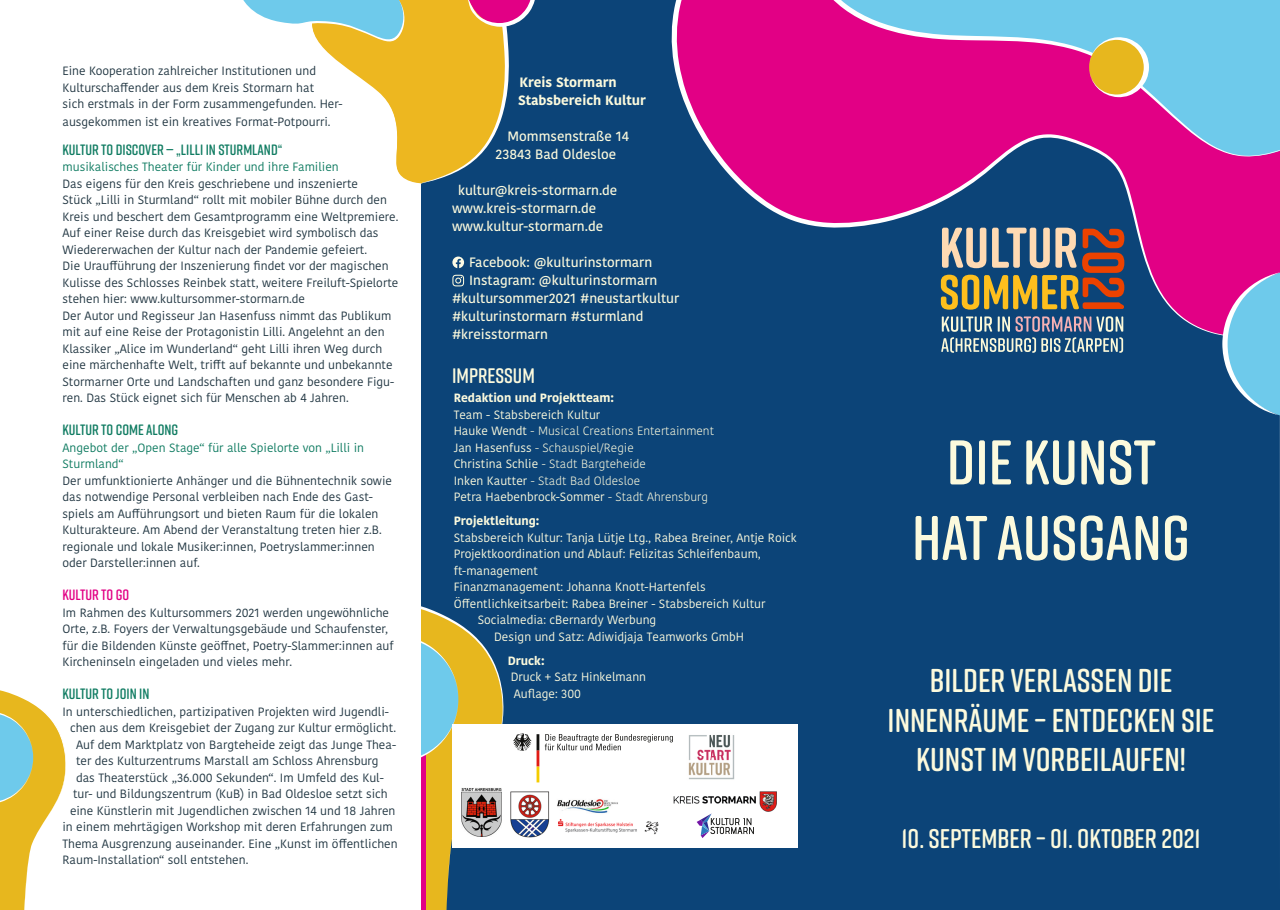
<style>
.page{position:relative;width:1280px;height:910px;background:#fff}
.page>*{position:absolute;margin:0;border:0;box-sizing:border-box;transform-origin:0 0}
.t1{font:600 63px/75.6px "Rift Soft";color:#fcfadd;text-align:center}
.t2{font:600 33px/39.6px "Rift Soft";color:#fcfadd;text-align:center}
.t3{font:600 27px "Rift Soft";color:#fcfadd}
.t4{font:600 21px "Rift Soft";color:#fcfadd}
.t5{font:600 15px "Rift Soft";color:#107c62}
.t6{font:600 15px "Rift Soft";color:#e20085}
.t7{font:500 13.5px/18px "Kohinoor Bangla";color:#fcfadd}
.t8{font:700 13.5px/18px "Kohinoor Bangla";color:#fcfadd}
.t9{font:12px/16.5px "Kohinoor Bangla";color:#213642}
.t10{font:12px/16.5px "Kohinoor Bangla";color:#fcfadd}
.t11{font:300 12px/16.5px "Kohinoor Bangla";color:#fcfadd}
.t12{font:12px/16.5px "Kohinoor Bangla";color:#107c62}
.t13{font:700 12px "Kohinoor Bangla";color:#fcfadd}
.s1{font-weight:400}
</style>
<div class="page">
<div style="left:421px;top:0;width:859px;height:910px;background:#0c4478"></div>
<svg style="left:941px;top:340px;width:182px;height:13px;background:#698a9d"></svg>
<div style="left:659px;top:0;width:563px;height:340px;background:#0c4478"></div>
<svg style="left:671px;top:0;width:609px;height:337px;background:#76337e"></svg>
<svg style="left:805px;top:0;width:475px;height:157px;background:#b158b0"></svg>
<svg style="left:1089px;top:37px;width:60px;height:60px;background:#dab35f"></svg>
<svg style="left:1222px;top:272px;width:58px;height:144px;background:#7ca0cf"></svg>
<svg style="left:421px;top:604px;width:85px;height:306px;background:#8e8f63"></svg>
<div style="left:452px;top:724px;width:346px;height:123px;background:#fff"></div>
<img style="left:688px;top:735px;width:47px;height:45px">
<svg style="left:513px;top:733px;width:26px;height:49px"></svg>
<svg style="left:545px;top:734px;width:128px;height:16px"></svg>
<img style="left:674px;top:791px;width:102px;height:20px">
<svg style="left:697px;top:813px;width:57px;height:25px"></svg>
<img style="left:557px;top:799px;width:61px;height:14px">
<img style="left:558px;top:819px;width:101px;height:16px">
<img style="left:510px;top:791px;width:40px;height:47px">
<svg style="left:0;top:690px;width:66px;height:220px"></svg>
<img style="left:462px;top:788px;width:39px;height:48px">
<svg style="left:243px;top:0;width:292px;height:185px"></svg>
<svg style="left:452px;top:257px;width:12px;height:11px"></svg>
<svg style="left:452px;top:275px;width:12px;height:11px"></svg>
<p class="t9" style="left:63px;top:62px;width:282px">Eine Kooperation zahlreicher Institutionen und<br>Kultur schaffender aus dem Kreis Stormarn hat<br>sich erstmals in der Form zusammengefunden. Her-</p>
<p class="t9" style="left:63px;top:113px;width:270px">ausgekommen ist ein kreatives Format-Potpourri.</p>
<p class="t5" style="left:63px;top:139px;width:221px">KULTUR TO DISCOVER — „LILLI IN STURMLAND“</p>
<p class="t12" style="left:63px;top:159px;width:278px">musikalisches Theater für Kinder und ihre Familien</p>
<p class="t9" style="left:63px;top:175px;width:337px">Das eigens für den Kreis geschriebene und inszenierte<br>Stück „Lilli in Sturmland“ rollt mit mobiler Bühne durch den Kreis und beschert dem Gesamtprogramm eine Weltpremiere.<br>Auf einer Reise durch das Kreisgebiet wird symbolisch das Wiedererwachen der Kultur nach der Pandemie gefeiert.<br>Die Uraufführung der Inszenierung findet vor der magischen Kulisse des Schlosses Reinbek statt, weitere Freiluft-Spielorte stehen hier: www.kultursommer-stormarn.de<br>Der Autor und Regisseur Jan Hasenfuss nimmt das Publikum mit auf eine Reise der Protagonistin Lilli. Angelehnt an den Klassiker „Alice im Wunderland“ geht Lilli ihren Weg durch eine märchenhafte Welt, trifft auf bekannte und unbekannte Stormarner Orte und Landschaften und ganz besondere Figu&shy;ren. Das Stück eignet sich für Menschen ab 4 Jahren.</p>
<p class="t5" style="left:63px;top:419px;width:117px">KULTUR TO COME ALONG</p>
<p class="t12" style="left:63px;top:439px;width:303px">Angebot der „Open Stage“ für alle Spielorte von „Lilli in<br>Sturmland“</p>
<p class="t9" style="left:63px;top:472px;width:331px">Der umfunktionierte Anhänger und die Bühnentechnik sowie das notwendige Personal verbleiben nach Ende des Gast&shy;spiels am Aufführungsort und bieten Raum für die lokalen Kulturakteure. Am Abend der Veranstaltung treten hier z.B. regionale und lokale Musiker:innen, Poetryslammer:innen oder Darsteller:innen auf.</p>
<p class="t6" style="left:63px;top:584px;width:68px">KULTUR TO GO</p>
<p class="t9" style="left:63px;top:604px;width:333px">Im Rahmen des Kultursommers 2021 werden ungewöhnliche Orte, z.B. Foyers der Verwaltungsgebäude und Schaufenster, für die Bildenden Künste geöffnet, Poetry-Slammer:innen auf Kircheninseln eingeladen und vieles mehr.</p>
<p class="t5" style="left:63px;top:683px;width:88px">KULTUR TO JOIN IN</p>
<p class="t9" style="left:63px;top:703px;width:328px">In unterschiedlichen, partizipativen Projekten wird Jugendli-</p>
<p class="t9" style="left:70px;top:720px;width:328px">chen aus dem Kreisgebiet der Zugang zur Kultur ermöglicht.</p>
<p class="t9" style="left:76px;top:736px;width:322px">Auf dem Marktplatz von Bargteheide zeigt das Junge Thea-</p>
<p class="t9" style="left:76px;top:753px;width:304px">ter des Kulturzentrums Marstall am Schloss Ahrensburg</p>
<p class="t9" style="left:76px;top:769px;width:309px">das Theaterstück „36.000 Sekunden“. Im Umfeld des Kul-</p>
<p class="t9" style="left:73px;top:786px;width:316px">tur- und Bildungszentrum (KuB) in Bad Oldesloe setzt sich</p>
<p class="t9" style="left:70px;top:802px;width:327px">eine Künstlerin mit Jugendlichen zwischen 14 und 18 Jahren</p>
<p class="t9" style="left:63px;top:819px;width:332px">in einem mehrtägigen Workshop mit deren Erfahrungen zum</p>
<p class="t9" style="left:63px;top:835px;width:337px">Thema Ausgrenzung auseinander. Eine „Kunst im öffentlichen</p>
<p class="t9" style="left:63px;top:852px;width:187px">Raum-Installation“ soll entstehen.</p>
<p class="t8" style="left:518px;top:73px;width:129px">Kreis Stormarn<br>Stabsbereich Kultur</p>
<p class="t7" style="left:495px;top:127px;width:135px;text-indent:12px">Mommsenstraße 14<br>23843 Bad Oldesloe</p>
<p class="t7" style="left:452px;top:181px;width:167px;text-indent:6px">kultur@kreis-stormarn.de www.kreis-stormarn.de www.kultur-stormarn.de</p>
<p class="t7" style="left:469px;top:253px;width:185px">Facebook: @kulturinstormarn</p>
<p class="t7" style="left:469px;top:271px;width:190px">Instagram: @kulturinstormarn</p>
<p class="t7" style="left:452px;top:289px;width:229px">#kultursommer2021 #neustartkultur</p>
<p class="t7" style="left:452px;top:307px;width:193px">#kulturinstormarn #sturmland</p>
<p class="t7" style="left:452px;top:325px;width:97px">#kreisstormarn</p>
<h3 class="t4" style="left:452px;top:361px;width:84px">IMPRESSUM</h3>
<p class="t13" style="left:454px;top:388px;width:162px">Redaktion und Projektteam:</p>
<p class="t11" style="left:454px;top:406px;width:262px"><span class="s1">Team - Stabsbereich Kultur<br>Hauke Wendt</span> - Musical Creations Entertainment <span class="s1">Jan Hasenfuss</span> - Schauspiel/Regie<br><span class="s1">Christina Schlie</span> - Stadt Bargteheide<br><span class="s1">Inken Kautter</span> - Stadt Bad Oldesloe<br><span class="s1">Petra Haebenbrock-Sommer</span> - Stadt Ahrensburg</p>
<p class="t13" style="left:454px;top:511px;width:87px">Projektleitung:</p>
<p class="t10" style="left:454px;top:529px;width:345px">Stabsbereich Kultur: Tanja Lütje Ltg., Rabea Breiner, Antje Roick</p>
<p class="t10" style="left:454px;top:546px;width:309px">Projektkoordination und Ablauf: Felizitas Schleifenbaum,</p>
<p class="t10" style="left:454px;top:562px;width:86px">ft-management</p>
<p class="t10" style="left:454px;top:579px;width:253px">Finanzmanagement: Johanna Knott-Hartenfels</p>
<p class="t10" style="left:454px;top:595px;width:313px">Öffentlichkeitsarbeit: Rabea Breiner - Stabsbereich Kultur</p>
<p class="t10" style="left:478px;top:612px;width:180px">Socialmedia: cBernardy Werbung</p>
<p class="t10" style="left:494px;top:628px;width:251px">Design und Satz: Adiwidjaja Teamworks GmbH</p>
<p class="t13" style="left:508px;top:650px;width:38px">Druck:</p>
<p class="t10" style="left:511px;top:669px;width:137px">Druck + Satz Hinkelmann<br>Auflage: 300</p>
<h1 class="t1" style="left:912px;top:423px;width:279px">DIE KUNST<br>HAT AUSGANG</h1>
<h2 class="t2" style="left:888px;top:660px;width:328px">BILDER VERLASSEN DIE<br>INNENRÄUME – ENTDECKEN SIE<br>KUNST IM VORBEILAUFEN!</h2>
<h3 class="t3" style="left:901px;top:819px;width:301px">10. SEPTEMBER – 01. OKTOBER 2021</h3>
</div>
